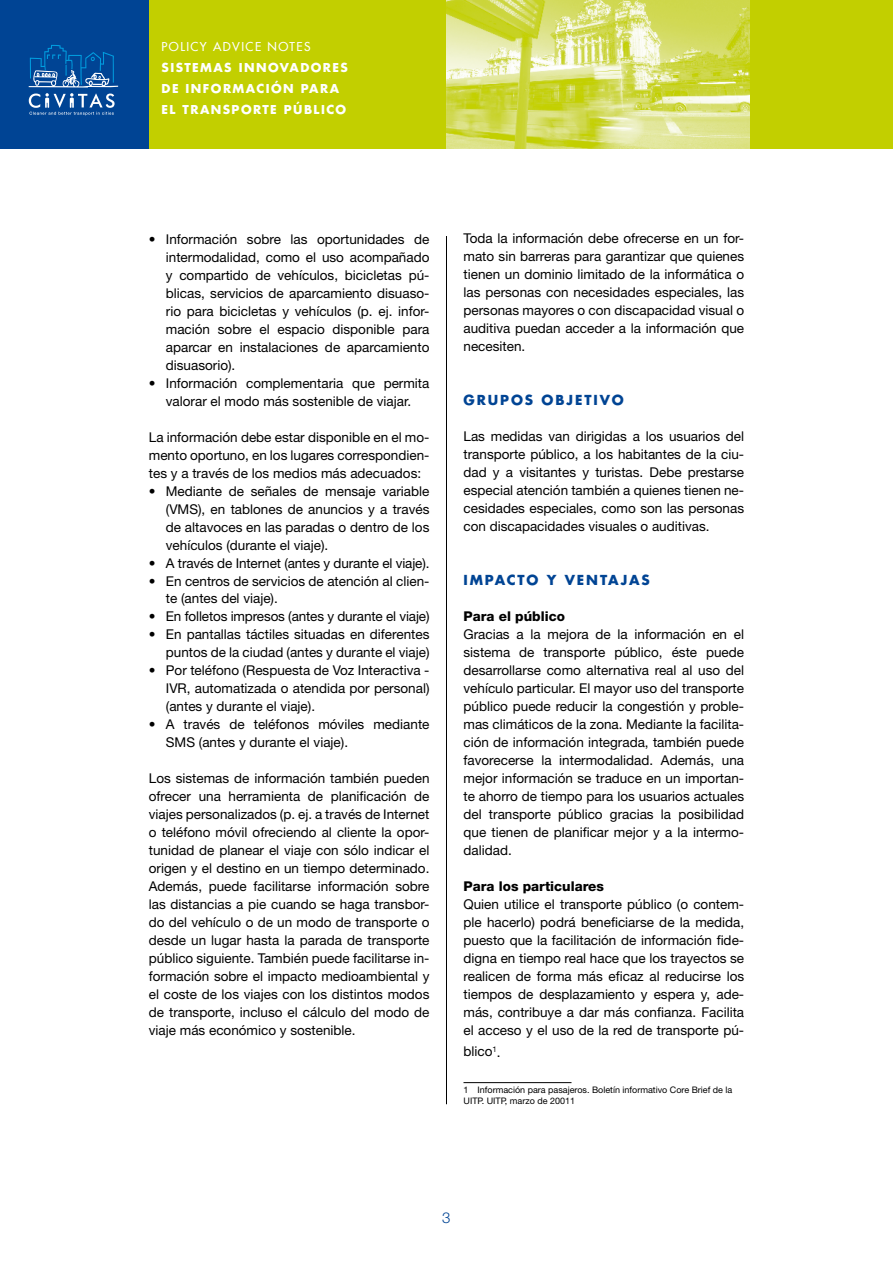
<style>
.page{position:relative;width:893px;height:1263px;background:#fff}
.page>*{position:absolute;margin:0;border:0;box-sizing:border-box;transform-origin:0 0}
.t1{font:300 15px "Helvetica Neue LT Pro";color:#004494}
.t2{font:13.5px/18px "Helvetica Neue LT Pro";color:#000;text-align:justify}
.t3{font:800 13.5px "Helvetica Neue LT Pro";color:#000}
.t4{font:700 13.5px "Futura Com";letter-spacing:.14em;color:#004494}
.t5{font:700 12px/21px "Futura Com";letter-spacing:.12em;color:#fff}
.t6{font:500 12px "Futura Com";letter-spacing:.12em;color:#fff}
.t7{font:9px/10.8px "Helvetica Neue LT Pro";color:#000}
.s1{font-weight:300}
</style>
<div class="page">
<div style="left:0;top:0;width:893px;height:149px;background:#c2cf00"></div>
<div style="left:0;top:0;width:149px;height:149px;background:#004494"></div>
<svg style="left:29px;top:45px;width:89px;height:70px"></svg>
<img style="left:446px;top:0;width:304px;height:149px">
<hr style="left:463px;top:1082px;width:108px;height:1px;background:#000">
<hr style="left:446px;top:236px;width:1px;height:868px;background:#000">
<p class="t6" style="left:162px;top:37px;width:150px">POLICY ADVICE NOTES</p>
<p class="t5" style="left:162px;top:56px;width:187px">SISTEMAS INNOVADORES<br>DE INFORMACIÓN PARA<br>EL TRANSPORTE PÚBLICO</p>
<p class="t2" style="left:166px;top:230px;width:265px;text-indent:-17px"><span class="s1">•</span> Información sobre las oportunidades de intermodalidad, como el uso acompañado y compartido de vehículos, bicicletas pú&shy;blicas, servicios de aparcamiento disuaso&shy;rio para bicicletas y vehículos (p. ej. infor&shy;mación sobre el espacio disponible para aparcar en instalaciones de aparcamiento disuasorio).</p>
<p class="t2" style="left:149px;top:373px;width:282px;text-align:center"><span class="s1">•</span> Información complementaria que permita valorar el modo más sostenible de viajar.</p>
<p class="t2" style="left:149px;top:427px;width:282px">La información debe estar disponible en el mo&shy;mento oportuno, en los lugares correspondien&shy;tes y a través de los medios más adecuados:</p>
<p class="t2" style="left:166px;top:481px;width:265px;text-indent:-17px"><span class="s1">•</span> Mediante de señales de mensaje variable (VMS), en tablones de anuncios y a través de altavoces en las paradas o dentro de los vehículos (durante el viaje).</p>
<p class="t2" style="left:149px;top:553px;width:282px"><span class="s1">•</span> A través de Internet (antes y durante el viaje).</p>
<p class="t2" style="left:166px;top:571px;width:265px;text-indent:-17px"><span class="s1">•</span> En centros de servicios de atención al clien&shy;te (antes del viaje).</p>
<p class="t2" style="left:149px;top:607px;width:282px"><span class="s1">•</span> En folletos impresos (antes y durante el viaje)</p>
<p class="t2" style="left:149px;top:625px;width:282px;text-align:right"><span class="s1">•</span> En pantallas táctiles situadas en diferentes puntos de la ciudad (antes y durante el viaje)</p>
<p class="t2" style="left:166px;top:661px;width:265px;text-indent:-17px"><span class="s1">•</span> Por teléfono (Respuesta de Voz Interactiva - IVR, automatizada o atendida por personal) (antes y durante el viaje).</p>
<p class="t2" style="left:166px;top:715px;width:265px;text-indent:-17px"><span class="s1">•</span> A través de teléfonos móviles mediante<br>SMS (antes y durante el viaje).</p>
<p class="t2" style="left:149px;top:769px;width:282px">Los sistemas de información también pueden ofrecer una herramienta de planificación de viajes personalizados (p. ej. a través de Internet o teléfono móvil ofreciendo al cliente la opor&shy;tunidad de planear el viaje con sólo indicar el origen y el destino en un tiempo determinado.<br>Además, puede facilitarse información sobre las distancias a pie cuando se haga transbor&shy;do del vehículo o de un modo de transporte o desde un lugar hasta la parada de transporte público siguiente. También puede facilitarse in&shy;formación sobre el impacto medioambiental y el coste de los viajes con los distintos modos de transporte, incluso el cálculo del modo de viaje más económico y sostenible.</p>
<p class="t2" style="left:463px;top:229px;width:282px">Toda la información debe ofrecerse en un for&shy;mato sin barreras para garantizar que quienes tienen un dominio limitado de la informática o las personas con necesidades especiales, las personas mayores o con discapacidad visual o auditiva puedan acceder a la información que necesiten.</p>
<p class="t4" style="left:463px;top:390px;width:122px">GRUPOS OBJETIVO</p>
<p class="t2" style="left:463px;top:427px;width:282px">Las medidas van dirigidas a los usuarios del transporte público, a los habitantes de la ciu&shy;dad y a visitantes y turistas. Debe prestarse especial atención también a quienes tienen ne&shy;cesidades especiales, como son las personas con discapacidades visuales o auditivas.</p>
<p class="t4" style="left:463px;top:570px;width:12px">IMPACTO</p>
<p class="t4" style="left:547px;top:570px;width:30px">Y VENTA</p>
<p class="t4" style="left:621px;top:570px;width:31px">JAS</p>
<p class="t3" style="left:463px;top:608px;width:103px">Para el público</p>
<p class="t2" style="left:463px;top:625px;width:282px">Gracias a la mejora de la información en el sistema de transporte público, éste puede desarrollarse como alternativa real al uso del vehículo particular. El mayor uso del transporte público puede reducir la congestión y proble&shy;mas climáticos de la zona. Mediante la facilita&shy;ción de información integrada, también puede favorecerse la intermodalidad. Además, una mejor información se traduce en un importan&shy;te ahorro de tiempo para los usuarios actuales del transporte público gracias la posibilidad que tienen de planificar mejor y a la intermo&shy;dalidad.</p>
<p class="t3" style="left:463px;top:878px;width:142px">Para los particulares</p>
<p class="t2" style="left:463px;top:895px;width:282px">Quien utilice el transporte público (o contem&shy;ple hacerlo) podrá beneficiarse de la medida, puesto que la facilitación de información fide&shy;digna en tiempo real hace que los trayectos se realicen de forma más eficaz al reducirse los tiempos de desplazamiento y espera y, ade&shy;más, contribuye a dar más confianza. Facilita el acceso y el uso de la red de transporte pú-</p>
<p class="t2" style="left:463px;top:1042px;width:39px">blico<sup>1</sup>.</p>
<p class="t7" style="left:463px;top:1085px;width:270px">1 Información para pasajeros. Boletín informativo Core Brief de la<br>UITP. UITP, marzo de 20011</p>
<p class="t1" style="left:442px;top:1208px;width:10px">3</p>
</div>
